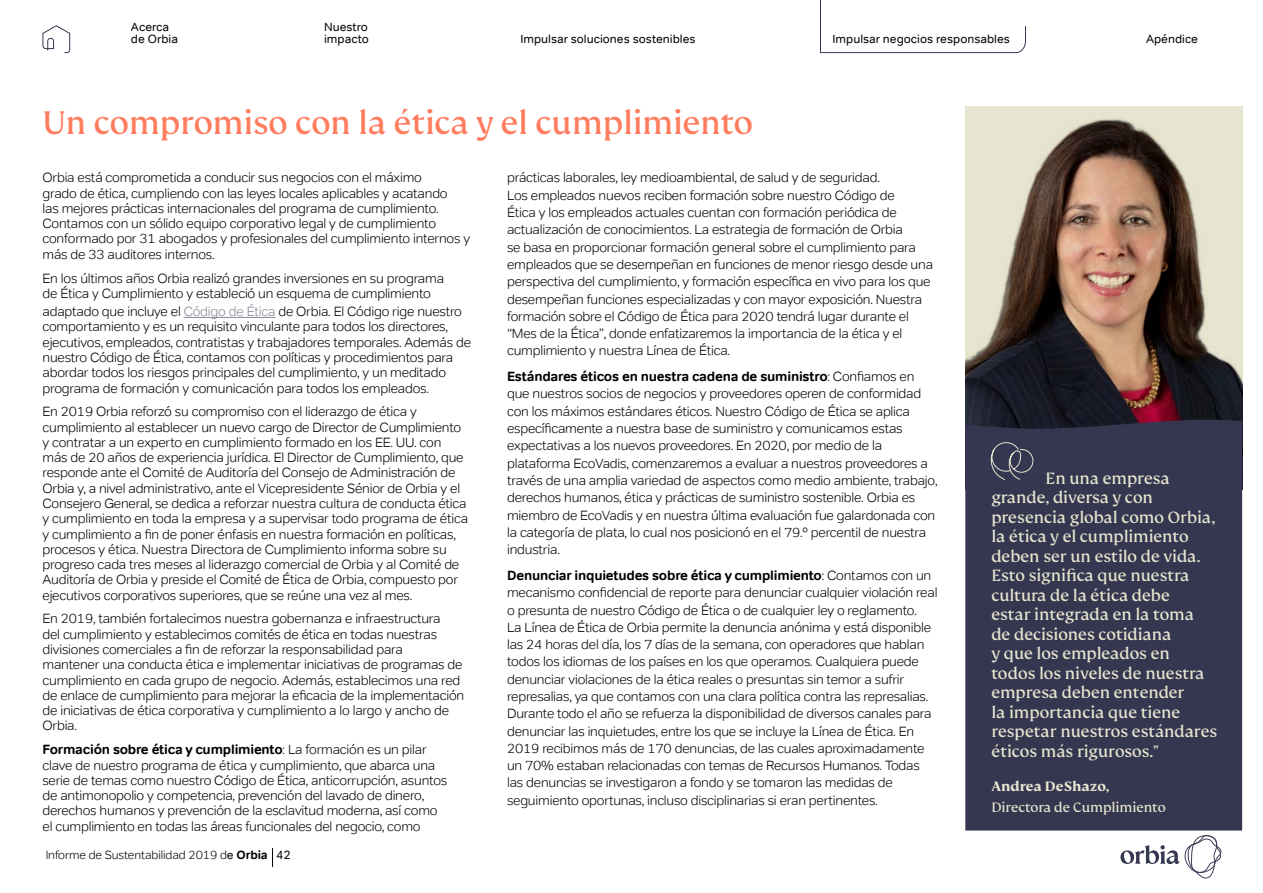
<style>
.page{position:relative;width:1263px;height:893px;background:#fff}
.page>*{position:absolute;margin:0;border:0;box-sizing:border-box;transform-origin:0 0}
.t1{font:36px "FS Kim";color:#ff7d5e}
.t2{font:18px/19.5px "FS Kim";color:#e7e4cf}
.t3{font:15px "FS Kim";color:#e7e4cf}
.t4{font:700 15px "FS Kim";color:#e7e4cf}
.t5{font:300 13.5px/15.3px "Tondo Trial";letter-spacing:-.015em;color:#000}
.t6{font:12px/12px "Tondo Trial";color:#000}
.t7{font:300 12px "Tondo";letter-spacing:-.01em;color:#000}
.s1{color:#868796}
.s2{font-weight:700}
.s3{font-weight:400}
.s4{font-family:"Tondo Trial";font-weight:400}
</style>
<div class="page">
<hr style="left:184px;top:317px;width:91px;height:1px;background:#868796">
<img style="left:965px;top:106px;width:277px;height:314px">
<div style="left:965px;top:420px;width:277px;height:410px;background:#353750"></div>
<svg style="left:989px;top:442px;width:45px;height:38px;background:#4b4c5f"></svg>
<svg style="left:1120px;top:835px;width:102px;height:43px"></svg>
<svg style="left:42px;top:25px;width:28px;height:28px"></svg>
<svg style="left:820px;top:0;width:206px;height:53px"></svg>
<svg style="left:272px;top:848px;width:1px;height:19px"></svg>
<p class="t6" style="left:131px;top:21px;width:49px">Acerca de Orbia</p>
<p class="t6" style="left:324px;top:21px;width:46px">Nuestro impacto</p>
<p class="t6" style="left:520px;top:33px;width:177px">Impulsar soluciones sostenibles</p>
<p class="t6" style="left:832px;top:33px;width:179px">Impulsar negocios responsables</p>
<h1 class="t1" style="left:43px;top:103px;width:712px">Un compromiso con la ética y el cumplimiento</h1>
<p class="t6" style="left:1146px;top:33px;width:54px">Apéndice</p>
<p class="t5" style="left:43px;top:170px;width:429px">Orbia está comprometida a conducir sus negocios con el máximo<br>grado de ética, cumpliendo con las leyes locales aplicables y acatando<br>las mejores prácticas internacionales del programa de cumplimiento.<br>Contamos con un sólido equipo corporativo legal y de cumplimiento conformado por 31 abogados y profesionales del cumplimiento internos y más de 33 auditores internos.</p>
<p class="t5" style="left:43px;top:270px;width:403px">En los últimos años Orbia realizó grandes inversiones en su programa de Ética y Cumplimiento y estableció un esquema de cumplimiento</p>
<p class="t5" style="left:43px;top:304px;width:430px">adaptado que incluye el <span class="s1">Código de Ética</span> de Orbia. El Código rige nuestro comportamiento y es un requisito vinculante para todos los directores, ejecutivos, empleados, contratistas y trabajadores temporales. Además de nuestro Código de Ética, contamos con políticas y procedimientos para abordar todos los riesgos principales del cumplimiento, y un meditado programa de formación y comunicación para todos los empleados.</p>
<p class="t5" style="left:43px;top:404px;width:427px">En 2019 Orbia reforzó su compromiso con el liderazgo de ética y cumplimiento al establecer un nuevo cargo de Director de Cumplimiento y contratar a un experto en cumplimiento formado en los EE. UU. con más de 20 años de experiencia jurídica. El Director de Cumplimiento, que responde ante el Comité de Auditoría del Consejo de Administración de Orbia y, a nivel administrativo, ante el Vicepresidente Sénior de Orbia y el Consejero General, se dedica a reforzar nuestra cultura de conducta ética y cumplimiento en toda la empresa y a supervisar todo programa de ética y cumplimiento a fin de poner énfasis en nuestra formación en políticas, procesos y ética. Nuestra Directora de Cumplimiento informa sobre su progreso cada tres meses al liderazgo comercial de Orbia y al Comité de Auditoría de Orbia y preside el Comité de Ética de Orbia, compuesto por ejecutivos corporativos superiores, que se reúne una vez al mes.</p>
<p class="t5" style="left:43px;top:611px;width:423px">En 2019, también fortalecimos nuestra gobernanza e infraestructura<br>del cumplimiento y establecimos comités de ética en todas nuestras divisiones comerciales a fin de reforzar la responsabilidad para<br>mantener una conducta ética e implementar iniciativas de programas de cumplimiento en cada grupo de negocio. Además, establecimos una red de enlace de cumplimiento para mejorar la eficacia de la implementación de iniciativas de ética corporativa y cumplimiento a lo largo y ancho de Orbia.</p>
<p class="t5" style="left:43px;top:742px;width:406px"><span class="s2">Formación sobre ética y cumplimiento</span>: La formación es un pilar clave de nuestro programa de ética y cumplimiento, que abarca una serie de temas como nuestro Código de Ética, anticorrupción, asuntos de antimonopolio y competencia, prevención del lavado de dinero, derechos humanos y prevención de la esclavitud moderna, así como el cumplimiento en todas las áreas funcionales del negocio, como</p>
<p class="t7" style="left:46px;top:847px;width:247px">Informe de Sustentabilidad 2019 d<span class="s3">e</span> <span class="s2">Orbia</span> <span class="s4">42</span></p>
<p class="t5" style="left:507px;top:169px;width:427px;line-height:17.2px">prácticas laborales, ley medioambiental, de salud y de seguridad.<br>Los empleados nuevos reciben formación sobre nuestro Código de<br>Ética y los empleados actuales cuentan con formación periódica de actualización de conocimientos. La estrategia de formación de Orbia<br>se basa en proporcionar formación general sobre el cumplimiento para empleados que se desempeñan en funciones de menor riesgo desde una perspectiva del cumplimiento, y formación específica en vivo para los que desempeñan funciones especializadas y con mayor exposición. Nuestra formación sobre el Código de Ética para 2020 tendrá lugar durante el “Mes de la Ética”, donde enfatizaremos la importancia de la ética y el cumplimiento y nuestra Línea de Ética.</p>
<p class="t5" style="left:507px;top:368px;width:432px;line-height:17.2px"><span class="s2">Estándares éticos en nuestra cadena de suministro</span>: Confiamos en que nuestros socios de negocios y proveedores operen de conformidad con los máximos estándares éticos. Nuestro Código de Ética se aplica específicamente a nuestra base de suministro y comunicamos estas expectativas a los nuevos proveedores. En 2020, por medio de la plataforma EcoVadis, comenzaremos a evaluar a nuestros proveedores a través de una amplia variedad de aspectos como medio ambiente, trabajo, derechos humanos, ética y prácticas de suministro sostenible. Orbia es miembro de EcoVadis y en nuestra última evaluación fue galardonada con la categoría de plata, lo cual nos posicionó en el 79.º percentil de nuestra industria.</p>
<p class="t5" style="left:507px;top:567px;width:432px;line-height:17.2px"><span class="s2">Denunciar inquietudes sobre ética y cumplimiento</span>: Contamos con un mecanismo confidencial de reporte para denunciar cualquier violación real o presunta de nuestro Código de Ética o de cualquier ley o reglamento.<br>La Línea de Ética de Orbia permite la denuncia anónima y está disponible las 24 horas del día, los 7 días de la semana, con operadores que hablan todos los idiomas de los países en los que operamos. Cualquiera puede denunciar violaciones de la ética reales o presuntas sin temor a sufrir represalias, ya que contamos con una clara política contra las represalias.<br>Durante todo el año se refuerza la disponibilidad de diversos canales para denunciar las inquietudes, entre los que se incluye la Línea de Ética. En 2019 recibimos más de 170 denuncias, de las cuales aproximadamente un 70% estaban relacionadas con temas de Recursos Humanos. Todas las denuncias se investigaron a fondo y se tomaron las medidas de seguimiento oportunas, incluso disciplinarias si eran pertinentes.</p>
<p class="t2" style="left:991px;top:468px;width:227px;text-indent:54px">En una empresa grande, diversa y con presencia global como Orbia, la ética y el cumplimiento deben ser un estilo de vida.<br>Esto significa que nuestra cultura de la ética debe<br>estar integrada en la toma de decisiones cotidiana<br>y que los empleados en todos los niveles de nuestra empresa deben entender<br>la importancia que tiene respetar nuestros estándares éticos más rigurosos."</p>
<p class="t4" style="left:991px;top:778px;width:119px">Andrea DeShazo,</p>
<p class="t3" style="left:991px;top:799px;width:176px">Directora de Cumplimiento</p>
</div>
